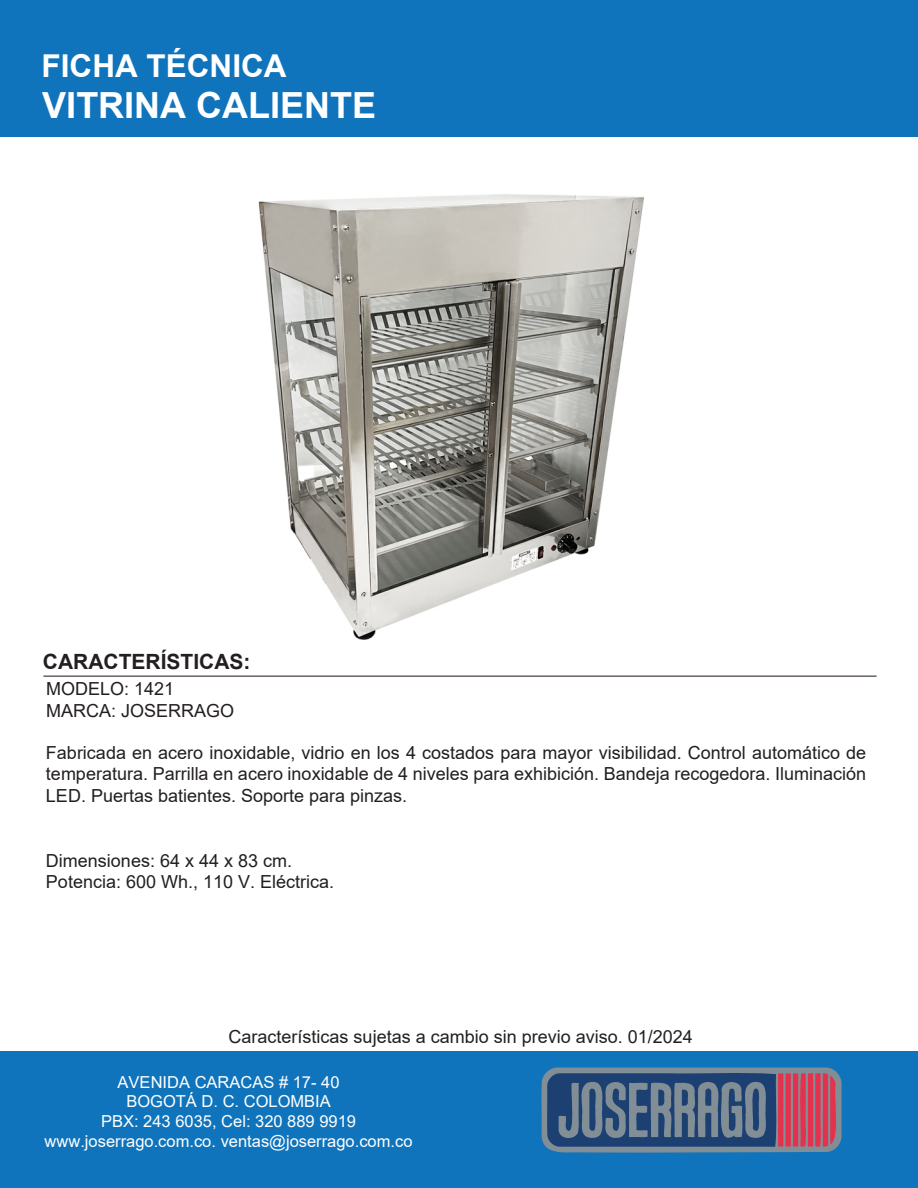
<style>
.page{position:relative;width:918px;height:1188px;background:#fff}
.page>*{position:absolute;margin:0;border:0;box-sizing:border-box;transform-origin:0 0}
.t1{font:700 36px "Arial";color:#fff}
.t2{font:700 31.5px "Arial";color:#fff}
.t3{font:700 21px "Arial";color:#231f20}
.t4{font:18px/21.6px "Arial";color:#231f20}
.t5{font:16.5px/19.8px "Arial";color:#fff;text-align:center}
</style>
<div class="page">
<img style="left:258px;top:194px;width:386px;height:446px">
<div style="left:0;top:1052px;width:918px;height:136px;background:#1074bc"></div>
<div style="left:0;top:0;width:918px;height:136px;background:#1074bc"></div>
<svg style="left:541px;top:1067px;width:301px;height:86px;background:#636480"></svg>
<hr style="left:43px;top:676px;width:834px;height:1px;background:#1e1013">
<h2 class="t2" style="left:42px;top:43px;width:246px">FICHA TÉCNICA</h2>
<h1 class="t1" style="left:42px;top:80px;width:336px">VITRINA CALIENTE</h1>
<p class="t3" style="left:43px;top:646px;width:209px">CARACTERÍSTICAS:</p>
<p class="t4" style="left:46px;top:678px;width:190px">MODELO: 1421<br>MARCA: JOSERRAGO</p>
<p class="t4" style="left:46px;top:742px;width:822px;text-align:justify">Fabricada en acero inoxidable, vidrio en los 4 costados para mayor visibilidad. Control automático de temperatura. Parrilla en acero inoxidable de 4 niveles para exhibición. Bandeja recogedora. Iluminación LED. Puertas batientes. Soporte para pinzas.</p>
<p class="t4" style="left:46px;top:850px;width:290px">Dimensiones: 64 x 44 x 83 cm.<br>Potencia: 600 Wh., 110 V. Eléctrica.</p>
<p class="t4" style="left:229px;top:1026px;width:466px">Características sujetas a cambio sin previo aviso. 01/2024</p>
<p class="t5" style="left:45px;top:1072px;width:369px">AVENIDA CARACAS # 17- 40<br>BOGOTÁ D. C. COLOMBIA<br>PBX: 243 6035, Cel: 320 889 9919 www.joserrago.com.co. ventas@joserrago.com.co</p>
</div>
